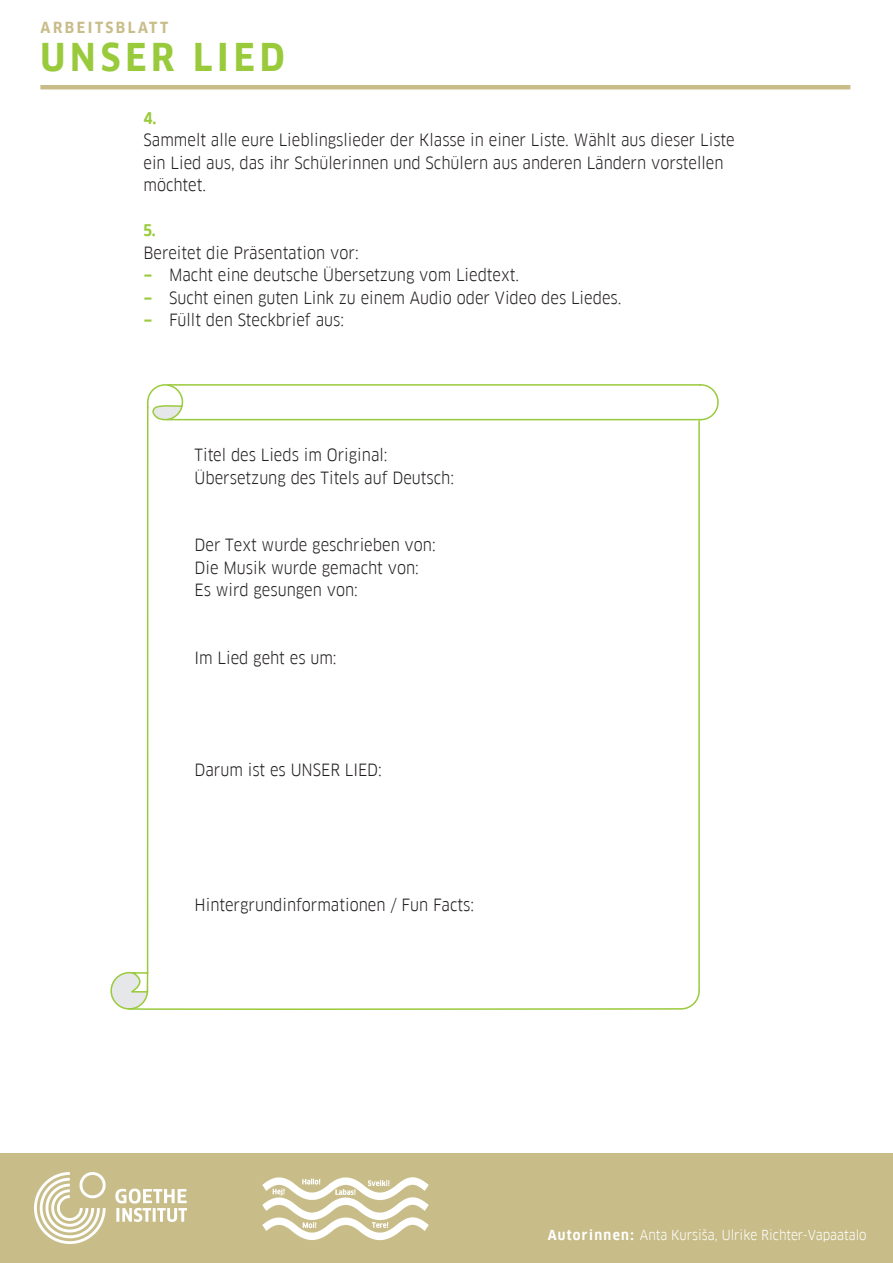
<style>
.page{position:relative;width:893px;height:1263px;background:#fff}
.page>*{position:absolute;margin:0;border:0;box-sizing:border-box;transform-origin:0 0}
.t1{font:700 37.5px "Goethe FF Clan";letter-spacing:.13em;color:#99ca3b}
.t2{font:16.5px/22.5px "Goethe FF Clan";color:#231f20}
.t3{font:700 15.75px "Goethe FF Clan";color:#99ca3b}
.t4{font:700 15px "Goethe FF Clan";letter-spacing:.17em;color:#c8bd89}
.t5{font:13.5px "Goethe FF Clan";color:#fff}
.s1{font-weight:700;color:#99ca3b}
.s2{font-weight:700}
</style>
<div class="page">
<div style="left:0;top:1154px;width:893px;height:109px;background:#c8bd89"></div>
<img style="left:34px;top:1172px;width:153px;height:71px">
<img style="left:262px;top:1177px;width:167px;height:64px">
<hr style="left:40px;top:85px;width:810px;height:4px;background:#c8bd89">
<hr style="left:698px;top:420px;width:2px;height:571px;background:#99ca3b">
<svg style="left:147px;top:384px;width:572px;height:37px"></svg>
<div style="left:111px;top:973px;width:36px;height:36px;background:#e6e7e9;border-radius:50%"></div>
<div style="left:110px;top:972px;width:38px;height:38px;border:2px solid #99ca3b;border-radius:50%"></div>
<svg style="left:127px;top:971px;width:573px;height:39px"></svg>
<hr style="left:147px;top:406px;width:1px;height:567px;background:#99ca3b">
<p class="t4" style="left:40px;top:19px;width:129px">ARBEITSBLATT</p>
<h1 class="t1" style="left:41px;top:36px;width:246px">UNSER LIED</h1>
<p class="t3" style="left:144px;top:109px;width:14px">4.</p>
<p class="t2" style="left:143px;top:129px;width:593px">Sammelt alle eure Lieblingslieder der Klasse in einer Liste. Wählt aus dieser Liste ein Lied aus, das ihr Schülerinnen und Schülern aus anderen Ländern vorstellen möchtet.</p>
<p class="t3" style="left:144px;top:221px;width:14px">5.</p>
<p class="t2" style="left:143px;top:241px;width:479px">Bereitet die Präsentation vor:<br><span class="s1">−</span> Macht eine deutsche Übersetzung vom Liedtext.<br><span class="s1">−</span> Sucht einen guten Link zu einem Audio oder Video des Liedes. <span class="s1">−</span> Füllt den Steckbrief aus:</p>
<p class="t2" style="left:195px;top:444px;width:261px">Titel des Lieds im Original:<br>Übersetzung des Titels auf Deutsch:</p>
<p class="t2" style="left:195px;top:534px;width:243px">Der Text wurde geschrieben von:<br>Die Musik wurde gemacht von:<br>Es wird gesungen von:</p>
<p class="t2" style="left:195px;top:646px;width:144px">Im Lied geht es um:</p>
<p class="t2" style="left:195px;top:759px;width:189px">Darum ist es UNSER LIED:</p>
<p class="t2" style="left:195px;top:894px;width:281px">Hintergrundinformationen / Fun Facts:</p>
<p class="t5" style="left:548px;top:1226px;width:320px"><span class="s2">Autorinnen:</span> Anta Kursiša, Ulrike Richter-Vapaatalo</p>
</div>
